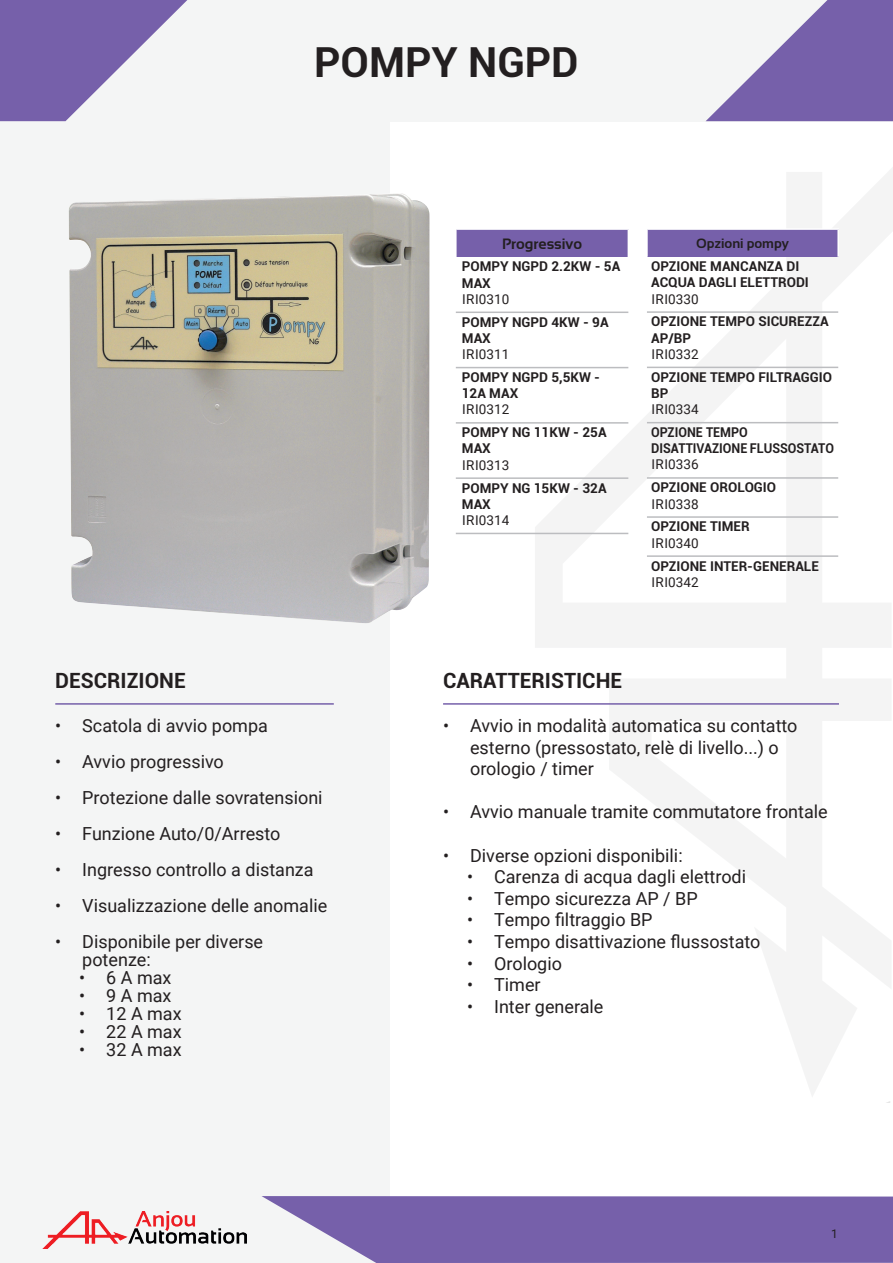
<style>
.page{position:relative;width:893px;height:1263px;background:#fff}
.page>*{position:absolute;margin:0;border:0;box-sizing:border-box;transform-origin:0 0}
.t1{font:700 41.4px "Roboto";color:#231f20}
.t2{font:700 21px "Roboto";color:#231f20}
.t3{font:18px/21.6px "Roboto";color:#231f20}
.t4{font:700 15px "Sansation";color:#231f20}
.t5{font:700 13.5px/16.2px "Roboto";color:#231f20}
.t6{font:13.5px "Roboto";letter-spacing:.01em;color:#231f20}
.t7{font:700 13.5px/16.2px "Roboto";color:#231f20;scale:.93 1}
.t8{font:700 13.5px "Sansation";color:#231f20}
.t9{font:12px "Roboto";color:#231f20}
</style>
<div class="page">
<div style="left:0;top:0;width:389px;height:1263px;background:#f4f5f5"></div>
<div style="left:0;top:0;width:893px;height:121px;background:#f4f5f5"></div>
<svg style="left:0;top:0;width:187px;height:121px"></svg>
<svg style="left:706px;top:0;width:187px;height:121px"></svg>
<svg style="left:262px;top:1196px;width:631px;height:67px"></svg>
<svg style="left:535px;top:168px;width:358px;height:928px"></svg>
<hr style="left:55px;top:703px;width:279px;height:2px;background:#7660aa">
<hr style="left:443px;top:703px;width:396px;height:2px;background:#7660aa">
<img style="left:43px;top:1211px;width:204px;height:38px">
<img style="left:68px;top:193px;width:362px;height:431px">
<div style="left:456px;top:229px;width:172px;height:28px;background:#7660aa"></div>
<hr style="left:455px;top:228px;width:174px;height:2px;background:#fff">
<hr style="left:455px;top:230px;width:2px;height:27px;background:#fff">
<svg style="left:628px;top:230px;width:1px;height:27px"></svg>
<hr style="left:456px;top:312px;width:172px;height:1px;background:#bcbdc0">
<hr style="left:456px;top:367px;width:172px;height:1px;background:#bcbdc0">
<hr style="left:456px;top:422px;width:172px;height:2px;background:#bcbdc0">
<hr style="left:456px;top:477px;width:172px;height:2px;background:#bcbdc0">
<hr style="left:456px;top:533px;width:172px;height:1px;background:#bcbdc0">
<div style="left:647px;top:229px;width:191px;height:28px;background:#7660aa"></div>
<hr style="left:646px;top:228px;width:193px;height:2px;background:#fff">
<hr style="left:646px;top:230px;width:2px;height:27px;background:#fff">
<hr style="left:837px;top:230px;width:2px;height:27px;background:#fff">
<hr style="left:647px;top:311px;width:191px;height:2px;background:#bcbdc0">
<hr style="left:647px;top:367px;width:191px;height:1px;background:#bcbdc0">
<hr style="left:647px;top:422px;width:191px;height:1px;background:#bcbdc0">
<hr style="left:647px;top:477px;width:191px;height:2px;background:#bcbdc0">
<hr style="left:647px;top:516px;width:191px;height:2px;background:#bcbdc0">
<hr style="left:647px;top:555px;width:191px;height:2px;background:#bcbdc0">
<p class="t2" style="left:55px;top:666px;width:132px">DESCRIZIONE</p>
<h1 class="t1" style="left:314px;top:33px;width:266px">POMPY NGPD</h1>
<p class="t4" style="left:502px;top:235px;width:82px">Progressivo</p>
<p class="t5" style="left:462px;top:258px;width:160px">POMPY NGPD 2.2KW - 5A<br>MAX</p>
<p class="t6" style="left:462px;top:290px;width:49px">IRI0310</p>
<p class="t5" style="left:462px;top:313px;width:148px">POMPY NGPD 4KW - 9A<br>MAX</p>
<p class="t6" style="left:462px;top:345px;width:49px">IRI0311</p>
<p class="t5" style="left:462px;top:368px;width:140px">POMPY NGPD 5,5KW -<br>12A MAX</p>
<p class="t6" style="left:462px;top:400px;width:49px">IRI0312</p>
<p class="t5" style="left:462px;top:424px;width:146px">POMPY NG 11KW - 25A<br>MAX</p>
<p class="t6" style="left:462px;top:455px;width:49px">IRI0313</p>
<p class="t5" style="left:462px;top:479px;width:146px">POMPY NG 15KW - 32A<br>MAX</p>
<p class="t6" style="left:462px;top:511px;width:49px">IRI0314</p>
<p class="t8" style="left:696px;top:236px;width:94px">Opzioni pompy</p>
<p class="t5" style="left:651px;top:258px;width:159px">OPZIONE MANCANZA DI<br>ACQUA DAGLI ELETTRODI</p>
<p class="t6" style="left:651px;top:289px;width:49px">IRI0330</p>
<p class="t5" style="left:651px;top:313px;width:179px">OPZIONE TEMPO SICUREZZA<br>AP/BP</p>
<p class="t6" style="left:651px;top:345px;width:49px">IRI0332</p>
<p class="t5" style="left:651px;top:368px;width:182px">OPZIONE TEMPO FILTRAGGIO<br>BP</p>
<p class="t6" style="left:651px;top:400px;width:49px">IRI0334</p>
<p class="t7" style="left:651px;top:424px;width:198px">OPZIONE TEMPO<br>DISATTIVAZIONE FLUSSOSTATO</p>
<p class="t6" style="left:651px;top:455px;width:49px">IRI0336</p>
<p class="t5" style="left:651px;top:479px;width:127px">OPZIONE OROLOGIO</p>
<p class="t6" style="left:651px;top:494px;width:49px">IRI0338</p>
<p class="t5" style="left:651px;top:518px;width:100px">OPZIONE TIMER</p>
<p class="t6" style="left:651px;top:533px;width:49px">IRI0340</p>
<p class="t5" style="left:651px;top:557px;width:169px">OPZIONE INTER-GENERALE</p>
<p class="t6" style="left:651px;top:572px;width:49px">IRI0342</p>
<p class="t2" style="left:443px;top:666px;width:181px">CARATTERISTICHE</p>
<p class="t3" style="left:55px;top:714px;width:214px">• Scatola di avvio pompa</p>
<p class="t3" style="left:55px;top:750px;width:170px">• Avvio progressivo</p>
<p class="t3" style="left:55px;top:786px;width:269px">• Protezione dalle sovratensioni</p>
<p class="t3" style="left:55px;top:822px;width:227px">• Funzione Auto/0/Arresto</p>
<p class="t3" style="left:55px;top:858px;width:260px">• Ingresso controllo a distanza</p>
<p class="t3" style="left:55px;top:894px;width:273px">• Visualizzazione delle anomalie</p>
<p class="t3" style="left:82px;top:932px;width:182px;line-height:18px;text-indent:-27px">• Disponibile per diverse potenze:</p>
<p class="t3" style="left:79px;top:966px;width:94px">• 6 A max</p>
<p class="t3" style="left:79px;top:984px;width:94px">• 9 A max</p>
<p class="t3" style="left:79px;top:1002px;width:104px">• 12 A max</p>
<p class="t3" style="left:79px;top:1020px;width:104px">• 22 A max</p>
<p class="t3" style="left:79px;top:1038px;width:104px">• 32 A max</p>
<p class="t3" style="left:470px;top:714px;width:329px;text-indent:-27px">• Avvio in modalità automatica su contatto esterno (pressostato, relè di livello...) o orologio / timer</p>
<p class="t3" style="left:443px;top:800px;width:386px">• Avvio manuale tramite commutatore frontale</p>
<p class="t3" style="left:443px;top:844px;width:241px">• Diverse opzioni disponibili:</p>
<p class="t3" style="left:467px;top:865px;width:280px">• Carenza di acqua dagli elettrodi</p>
<p class="t3" style="left:467px;top:887px;width:232px">• Tempo sicurezza AP / BP</p>
<p class="t3" style="left:467px;top:908px;width:187px">• Tempo filtraggio BP</p>
<p class="t3" style="left:467px;top:930px;width:295px">• Tempo disattivazione flussostato</p>
<p class="t3" style="left:467px;top:952px;width:96px">• Orologio</p>
<p class="t3" style="left:467px;top:973px;width:75px">• Timer</p>
<p class="t3" style="left:467px;top:995px;width:138px">• Inter generale</p>
<p class="t9" style="left:831px;top:1225px;width:8px">1</p>
</div>
